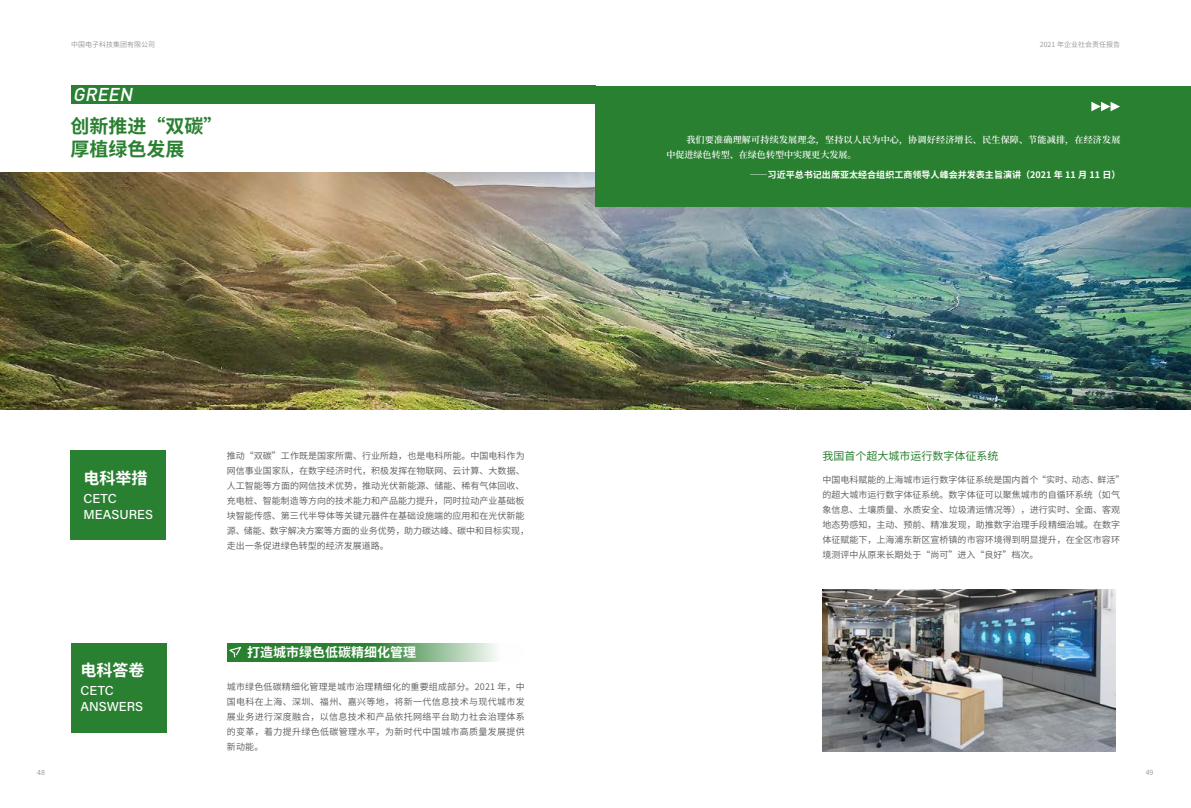
<style>
.page{position:relative;width:1191px;height:808px;background:#fff}
.page>*{position:absolute;margin:0;border:0;box-sizing:border-box;transform-origin:0 0}
.t1{font:700 19px/22.8px "Source Han Sans CN";color:#2a8031}
.t2{font:italic 500 18.4px "DIN";color:#fff}
.t3{font:700 16px "Source Han Sans CN";color:#fff}
.t4{font:13px/15.7px "Acumin Variable Concept";letter-spacing:.02em;color:#fff}
.t5{font:700 13px "Source Han Sans CN";color:#fff}
.t6{font:11px "Source Han Sans CN";color:#2a8031}
.t7{font:9px/15px "Source Han Sans CN";color:#595757}
.t8{font:600 9px/15px "Source Han Serif CN";letter-spacing:.025em;color:#fff}
.t9{font:700 9px "Source Han Sans CN";color:#fff}
.t10{font:7px "Source Han Sans CN";color:#949494}
</style>
<div class="page">
<svg style="left:227px;top:643px;width:269px;height:18px;background:#599c5e"></svg>
<svg style="left:229px;top:647px;width:12px;height:10px"></svg>
<img style="left:0;top:173px;width:1191px;height:236px">
<div style="left:70px;top:86px;width:525px;height:18px;background:#2a8031"></div>
<div style="left:70px;top:451px;width:96px;height:89px;background:#2a8031"></div>
<img style="left:822px;top:590px;width:294px;height:161px">
<div style="left:71px;top:643px;width:96px;height:89px;background:#2a8031"></div>
<div style="left:595px;top:86px;width:596px;height:121px;background:#2a8031"></div>
<svg style="left:1091px;top:102px;width:29px;height:9px"></svg>
<p class="t10" style="left:71px;top:40px;width:86px">中国电子科技集团有限公司</p>
<h2 class="t2" style="left:73px;top:83px;width:65px">GREEN</h2>
<h1 class="t1" style="left:70px;top:115px;width:153px">创新推进“双碳”厚植绿色发展</h1>
<h3 class="t3" style="left:83px;top:469px;width:65px">电科举措</h3>
<h3 class="t4" style="left:83px;top:490px;width:71px">CETC<br>MEASURES</h3>
<p class="t10" style="left:37px;top:769px;width:9px">48</p>
<h3 class="t3" style="left:81px;top:661px;width:65px">电科答卷</h3>
<h3 class="t4" style="left:81px;top:682px;width:64px">CETC<br>ANSWERS</h3>
<p class="t7" style="left:227px;top:448px;width:304px">推动“双碳”工作既是国家所需、行业所趋，也是电科所能。中国电科作为网信事业国家队，在数字经济时代，积极发挥在物联网、云计算、大数据、人工智能等方面的网信技术优势，推动光伏新能源、储能、稀有气体回收、充电桩、智能制造等方向的技术能力和产品能力提升，同时拉动产业基础板块智能传感、第三代半导体等关键元器件在基础设施端的应用和在光伏新能源、储能、数字解决方案等方面的业务优势，助力碳达峰、碳中和目标实现，走出一条促进绿色转型的经济发展道路。</p>
<h3 class="t5" style="left:247px;top:645px;width:170px">打造城市绿色低碳精细化管理</h3>
<p class="t7" style="left:227px;top:680px;width:300px;text-align:justify">城市绿色低碳精细化管理是城市治理精细化的重要组成部分。2021 年，中国电科在上海、深圳、福州、嘉兴等地，将新一代信息技术与现代城市发展业务进行深度融合，以信息技术和产品依托网络平台助力社会治理体系的变革，着力提升绿色低碳管理水平，为新时代中国城市高质量发展提供新动能。</p>
<p class="t10" style="left:1040px;top:40px;width:82px">2021 年企业社会责任报告</p>
<p class="t8" style="left:666px;top:132px;width:455px;text-indent:20px">我们要准确理解可持续发展理念，坚持以人民为中心，协调好经济增长、民生保障、节能减排，在经济发展中促进绿色转型、在绿色转型中实现更大发展。</p>
<p class="t9" style="left:749px;top:170px;width:372px">——习近平总书记出席亚太经合组织工商领导人峰会并发表主旨演讲（2021 年 11 月 11 日）</p>
<p class="t6" style="left:822px;top:450px;width:177px">我国首个超大城市运行数字体征系统</p>
<p class="t7" style="left:822px;top:472px;width:304px">中国电科赋能的上海城市运行数字体征系统是国内首个“实时、动态、鲜活”的超大城市运行数字体征系统。数字体征可以聚焦城市的自循环系统（如气象信息、土壤质量、水质安全、垃圾清运情况等），进行实时、全面、客观地态势感知，主动、预前、精准发现，助推数字治理手段精细治城。在数字体征赋能下，上海浦东新区宣桥镇的市容环境得到明显提升，在全区市容环境测评中从原来长期处于“尚可”进入“良好”档次。</p>
<p class="t10" style="left:1145px;top:769px;width:9px">49</p>
</div>
